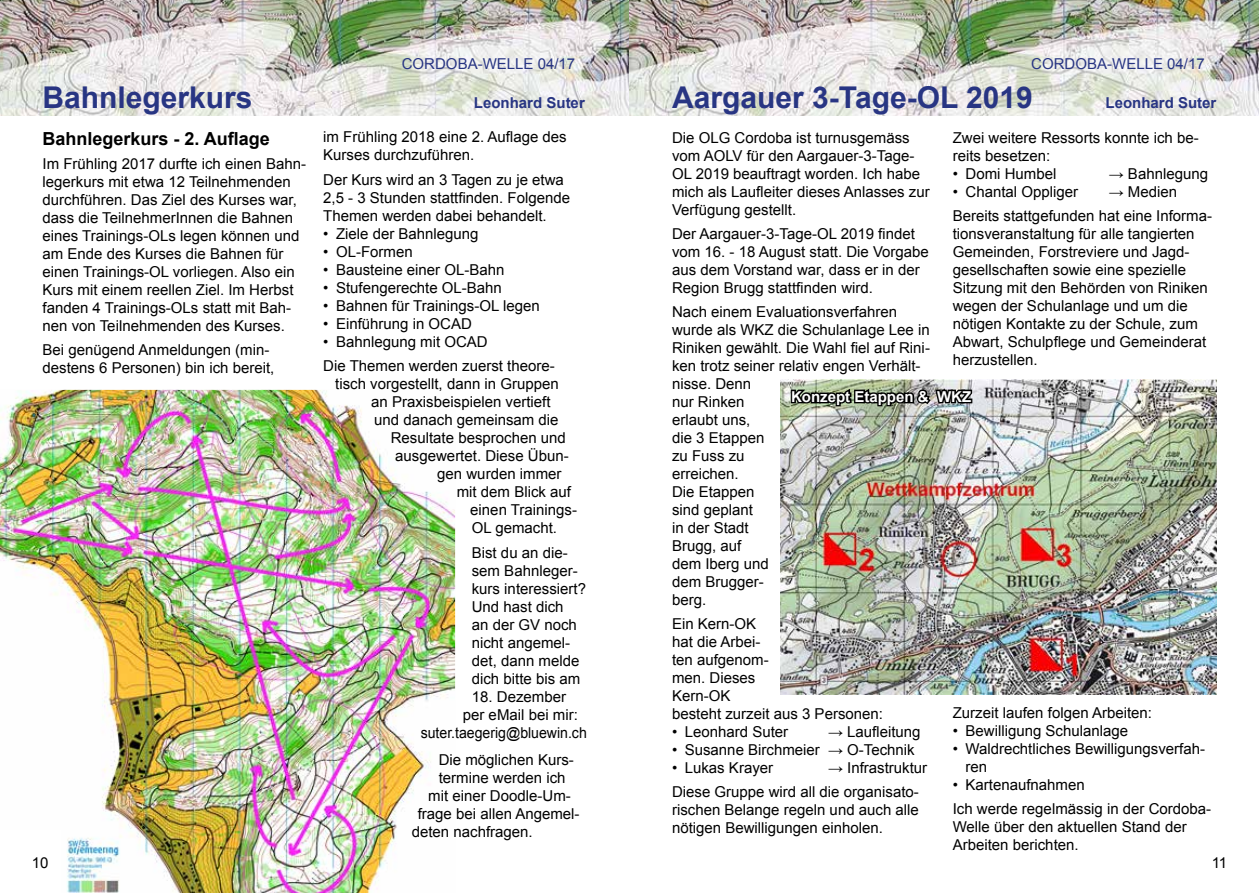
<style>
.page{position:relative;width:1259px;height:893px;background:#fff}
.page>*{position:absolute;margin:0;border:0;box-sizing:border-box;transform-origin:0 0}
.t1{font:700 30px "Arial";color:#283583}
.t2{font:700 18px "Arial";color:#000}
.t3{font:15px/18px "Arial";color:#000}
.t4{font:15px "Arial";color:#283583}
.t5{font:700 15px "Arial";color:#283583}
.t6{font:15px "Arial";color:#000;scale:.94 1}
.t7{font:700 15px "Arial";color:#fff}
</style>
<div class="page">
<img style="left:0;top:0;width:1259px;height:116px">
<img style="left:0;top:390px;width:455px;height:503px">
<img style="left:780px;top:379px;width:436px;height:315px">
<img style="left:789px;top:379px;width:185px;height:33px">
<p class="t4" style="left:402px;top:54px;width:175px">CORDOBA-WELLE 04/17</p>
<p class="t4" style="left:1031px;top:54px;width:175px">CORDOBA-WELLE 04/17</p>
<h1 class="t1" style="left:42px;top:77px;width:212px">Bahnlegerkurs</h1>
<p class="t5" style="left:474px;top:92px;width:112px">Leonhard Suter</p>
<p class="t2" style="left:43px;top:126px;width:229px">Bahnlegerkurs - 2. Auflage</p>
<p class="t3" style="left:43px;top:155px;width:265px">Im Frühling 2017 durfte ich einen Bahn&shy;legerkurs mit etwa 12 Teilnehmenden durchführen. Das Ziel des Kurses war, dass die TeilnehmerInnen die Bahnen eines Trainings-OLs legen können und am Ende des Kurses die Bahnen für einen Trainings-OL vorliegen. Also ein Kurs mit einem reellen Ziel. Im Herbst fanden 4 Trainings-OLs statt mit Bah&shy;nen von Teilnehmenden des Kurses.</p>
<p class="t3" style="left:43px;top:341px;width:233px">Bei genügend Anmeldungen (min&shy;destens 6 Personen) bin ich bereit,</p>
<p class="t3" style="left:323px;top:128px;width:245px">im Frühling 2018 eine 2. Auflage des<br>Kurses durchzuführen.</p>
<p class="t3" style="left:323px;top:170px;width:248px">Der Kurs wird an 3 Tagen zu je etwa<br>2,5 - 3 Stunden stattfinden. Folgende<br>Themen werden dabei behandelt.</p>
<p class="t3" style="left:323px;top:224px;width:157px">• Ziele der Bahnlegung</p>
<p class="t3" style="left:323px;top:242px;width:91px">• OL-Formen</p>
<p class="t3" style="left:323px;top:260px;width:183px">• Bausteine einer OL-Bahn</p>
<p class="t3" style="left:323px;top:278px;width:180px">• Stufengerechte OL-Bahn</p>
<p class="t3" style="left:323px;top:296px;width:218px">• Bahnen für Trainings-OL legen</p>
<p class="t3" style="left:323px;top:314px;width:150px">• Einführung in OCAD</p>
<p class="t3" style="left:323px;top:329px;width:233px;line-height:24px">• Bahnlegung mit OCAD<br>Die Themen werden zuerst theore-</p>
<p class="t3" style="left:335px;top:374px;width:225px">tisch vorgestellt, dann in Gruppen</p>
<p class="t3" style="left:371px;top:392px;width:181px">an Praxisbeispielen vertieft</p>
<p class="t3" style="left:374px;top:410px;width:186px">und danach gemeinsam die</p>
<p class="t3" style="left:391px;top:428px;width:177px">Resultate besprochen und</p>
<p class="t3" style="left:395px;top:446px;width:175px">ausgewertet. Diese Übun-</p>
<p class="t3" style="left:437px;top:464px;width:126px">gen wurden immer</p>
<p class="t3" style="left:457px;top:482px;width:116px">mit dem Blick auf</p>
<p class="t3" style="left:470px;top:500px;width:108px">einen Trainings-</p>
<p class="t3" style="left:472px;top:518px;width:87px">OL gemacht.</p>
<p class="t3" style="left:472px;top:544px;width:116px">Bist du an die&shy;sem Bahnleger&shy;kurs interessiert?<br>Und hast dich<br>an der GV noch nicht angemel&shy;det, dann melde dich bitte bis am</p>
<p class="t3" style="left:472px;top:688px;width:96px">18. Dezember</p>
<p class="t3" style="left:463px;top:706px;width:117px">per eMail bei mir:</p>
<p class="t6" style="left:421px;top:723px;width:178px">suter.taegerig@bluewin.ch</p>
<p class="t3" style="left:439px;top:751px;width:137px">Die möglichen Kurs-</p>
<p class="t3" style="left:439px;top:769px;width:128px">termine werden ich</p>
<p class="t3" style="left:428px;top:787px;width:144px">mit einer Doodle-Um-</p>
<p class="t3" style="left:418px;top:805px;width:163px">frage bei allen Angemel-</p>
<p class="t3" style="left:412px;top:823px;width:122px">deten nachfragen.</p>
<h1 class="t1" style="left:672px;top:77px;width:362px">Aargauer 3-Tage-OL 2019</h1>
<p class="t5" style="left:1105px;top:93px;width:112px">Leonhard Suter</p>
<p class="t3" style="left:672px;top:128px;width:259px">Die OLG Cordoba ist turnusgemäss vom AOLV für den Aargauer-3-Tage-<br>OL 2019 beauftragt worden. Ich habe mich als Laufleiter dieses Anlasses zur<br>Verfügung gestellt.</p>
<p class="t3" style="left:672px;top:224px;width:258px">Der Aargauer-3-Tage-OL 2019 findet vom 16. - 18 August statt. Die Vorgabe aus dem Vorstand war, dass er in der Region Brugg stattfinden wird.</p>
<p class="t3" style="left:672px;top:302px;width:259px">Nach einem Evaluationsverfahren wurde als WKZ die Schulanlage Lee in<br>Riniken gewählt. Die Wahl fiel auf Rini&shy;ken trotz seiner relativ engen Verhält&shy;nisse. Denn<br>nur Rinken<br>erlaubt uns,<br>die 3 Etappen<br>zu Fuss zu<br>erreichen.<br>Die Etappen<br>sind geplant<br>in der Stadt<br>Brugg, auf<br>dem Iberg und<br>dem Brugger-<br>berg.</p>
<p class="t3" style="left:672px;top:614px;width:212px">Ein Kern-OK<br>hat die Arbei-<br>ten aufgenom-<br>men. Dieses<br>Kern-OK<br>besteht zurzeit aus 3 Personen:</p>
<p class="t3" style="left:672px;top:722px;width:118px">• Leonhard Suter</p>
<p class="t3" style="left:828px;top:722px;width:94px">→ Laufleitung</p>
<p class="t3" style="left:672px;top:740px;width:244px">• Susanne Birchmeier → O-Technik</p>
<p class="t3" style="left:672px;top:758px;width:103px">• Lukas Krayer</p>
<p class="t3" style="left:952px;top:129px;width:247px">Zwei weitere Ressorts konnte ich be&shy;reits besetzen:</p>
<p class="t3" style="left:952px;top:165px;width:105px">• Domi Humbel</p>
<p class="t3" style="left:1108px;top:165px;width:101px">→ Bahnlegung</p>
<p class="t3" style="left:952px;top:183px;width:127px">• Chantal Oppliger</p>
<p class="t3" style="left:952px;top:180px;width:261px;line-height:24px;text-indent:156px">→ Medien<br>Bereits stattgefunden hat eine Informa-</p>
<p class="t3" style="left:952px;top:225px;width:257px">tionsveranstaltung für alle tangierten Gemeinden, Forstreviere und Jagd&shy;gesellschaften sowie eine spezielle Sitzung mit den Behörden von Riniken wegen der Schulanlage und um die nötigen Kontakte zu der Schule, zum Abwart, Schulpflege und Gemeinderat herzustellen.</p>
<p class="t7" style="left:791px;top:387px;width:181px">Konzept Etappen &amp; WKZ</p>
<p class="t3" style="left:952px;top:704px;width:201px">Zurzeit laufen folgen Arbeiten:</p>
<p class="t3" style="left:952px;top:722px;width:177px">• Bewilligung Schulanlage</p>
<p class="t3" style="left:965px;top:740px;width:241px;text-indent:-13px">• Waldrechtliches Bewilligungsverfah&shy;ren</p>
<p class="t3" style="left:952px;top:773px;width:260px;line-height:24px">• Kartenaufnahmen<br>Ich werde regelmässig in der Cordoba-</p>
<p class="t3" style="left:952px;top:818px;width:236px">Welle über den aktuellen Stand der<br>Arbeiten berichten.</p>
<p class="t3" style="left:672px;top:755px;width:257px;line-height:24px;text-indent:156px">→ Infrastruktur<br>Diese Gruppe wird all die organisato-</p>
<p class="t3" style="left:672px;top:800px;width:248px">rischen Belange regeln und auch alle nötigen Bewilligungen einholen.</p>
<p class="t3" style="left:32px;top:854px;width:18px">10</p>
<p class="t3" style="left:1211px;top:854px;width:17px">11</p>
</div>
